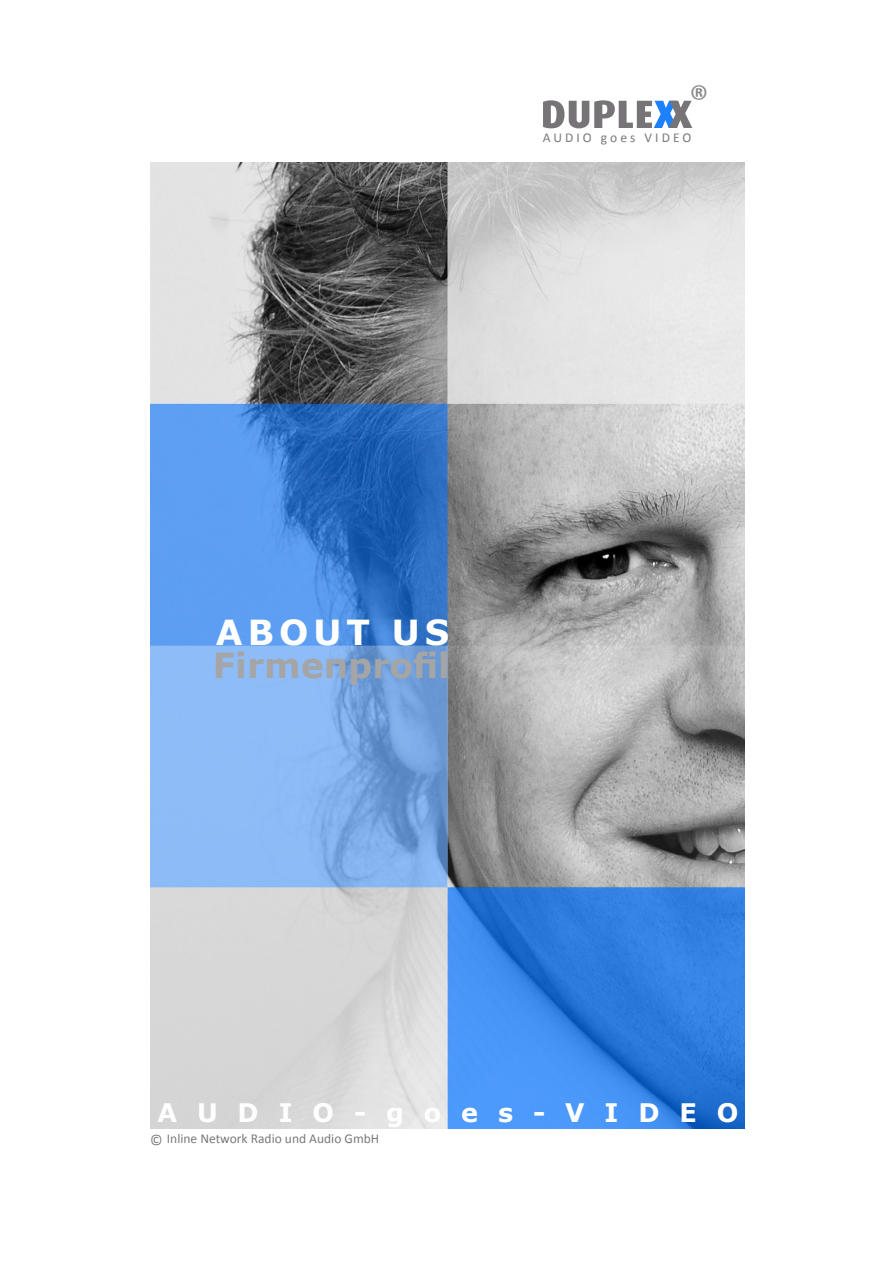
<style>
.page{position:relative;width:893px;height:1263px;background:#fff}
.page>*{position:absolute;margin:0;border:0;box-sizing:border-box;transform-origin:0 0}
.t1{font:39px "Calibri";color:#878787}
.t2{font:700 34.5px "Verdana";color:#a5a5a5}
.t3{font:700 34.5px "Verdana";letter-spacing:.145em;color:#fff}
.t4{font:700 25.5px "Verdana";letter-spacing:.78em;color:#fefefe}
.t5{font:13.5px "Calibri";color:#7a797a}
.t6{font:13.5px "Calibri";letter-spacing:.225em;color:#7a797a}
.s1{font-size:15px}
</style>
<div class="page">
<img style="left:151px;top:163px;width:594px;height:965px">
<svg style="left:543px;top:100px;width:149px;height:28px"></svg>
<h1 class="t1" style="left:689px;top:72px;width:21px">®</h1>
<p class="t6" style="left:543px;top:128px;width:150px">AUDIO goes VIDEO</p>
<h2 class="t3" style="left:216px;top:610px;width:235px">ABOUT US</h2>
<h2 class="t2" style="left:213px;top:643px;width:239px">Firmenprofil</h2>
<h3 class="t4" style="left:157px;top:1096px;width:583px">AUDIO-goes-VIDEO</h3>
<p class="t5" style="left:150px;top:1129px;width:231px"><span class="s1">©</span> Inline Network Radio und Audio GmbH</p>
</div>
